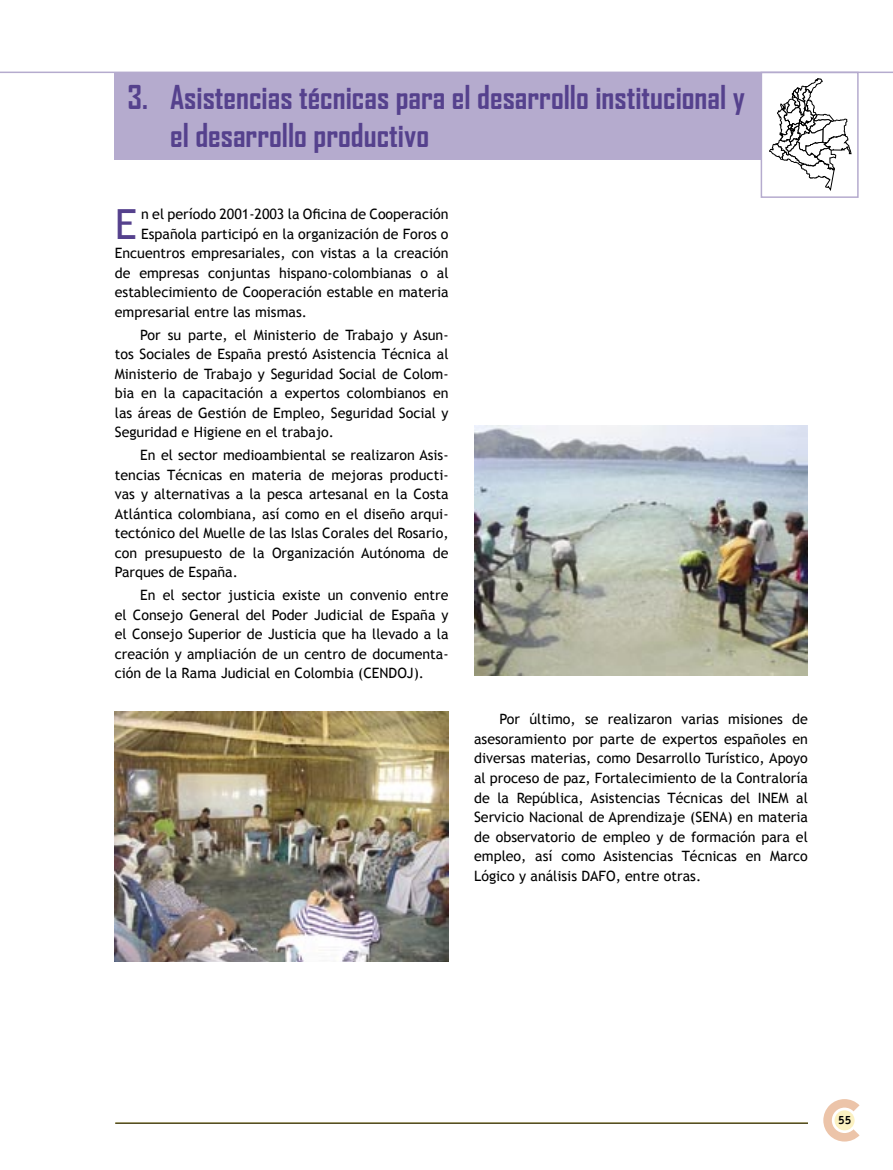
<style>
.page{position:relative;width:893px;height:1170px;background:#fff}
.page>*{position:absolute;margin:0;border:0;box-sizing:border-box;transform-origin:0 0}
.t1{font:41.55px "Trebuchet MS";color:#55418d}
.t2{font:700 31.5px/37.8px "Agency FB";color:#55418d}
.t3{font:14.25px/19.5px "Trebuchet MS";color:#000;text-align:justify}
.t4{font:700 12px "Officina Sans";color:#000}
</style>
<div class="page">
<svg style="left:823px;top:1099px;width:36px;height:42px"></svg>
<div style="left:834px;top:1110px;width:21px;height:20px;background:#fbf1c1;border-radius:50%"></div>
<hr style="left:115px;top:1122px;width:693px;height:1px;background:#000">
<div style="left:115px;top:72px;width:647px;height:88px;background:#b5abce"></div>
<div style="left:761px;top:72px;width:98px;height:126px;border:2px solid #b5abce"></div>
<img style="left:474px;top:425px;width:334px;height:250px">
<img style="left:115px;top:711px;width:333px;height:250px">
<hr style="left:0;top:72px;width:893px;height:1px;background:#b5abce">
<svg style="left:769px;top:78px;width:82px;height:113px"></svg>
<h2 class="t2" style="left:170px;top:78px;width:576px;text-indent:-43px">3. Asistencias técnicas para el desarrollo institucional y el desarrollo productivo</h2>
<h1 class="t1" style="left:115px;top:200px;width:24px">E</h1>
<p class="t3" style="left:141px;top:205px;width:309px">n el período 2001-2003 la Oficina de Cooperación</p>
<p class="t3" style="left:141px;top:224px;width:309px">Española participó en la organización de Foros o</p>
<p class="t3" style="left:115px;top:244px;width:335px">Encuentros empresariales, con vistas a la creación</p>
<p class="t3" style="left:115px;top:263px;width:335px">de empresas conjuntas hispano-colombianas o al</p>
<p class="t3" style="left:115px;top:283px;width:335px">establecimiento de Cooperación estable en materia</p>
<p class="t3" style="left:115px;top:302px;width:194px">empresarial entre las mismas.</p>
<p class="t3" style="left:115px;top:325px;width:335px;text-indent:26px">Por su parte, el Ministerio de Trabajo y Asun&shy;tos Sociales de España prestó Asistencia Técnica al Ministerio de Trabajo y Seguridad Social de Colom&shy;bia en la capacitación a expertos colombianos en las áreas de Gestión de Empleo, Seguridad Social y Seguridad e Higiene en el trabajo.</p>
<p class="t3" style="left:115px;top:445px;width:335px;text-indent:26px">En el sector medioambiental se realizaron Asis&shy;tencias Técnicas en materia de mejoras producti&shy;vas y alternativas a la pesca artesanal en la Costa Atlántica colombiana, así como en el diseño arqui&shy;tectónico del Muelle de las Islas Corales del Rosario, con presupuesto de la Organización Autónoma de Parques de España.</p>
<p class="t3" style="left:115px;top:585px;width:335px;text-indent:26px">En el sector justicia existe un convenio entre el Consejo General del Poder Judicial de España y el Consejo Superior de Justicia que ha llevado a la creación y ampliación de un centro de documenta&shy;ción de la Rama Judicial en Colombia (CENDOJ).</p>
<p class="t3" style="left:474px;top:709px;width:335px;text-indent:26px">Por último, se realizaron varias misiones de asesoramiento por parte de expertos españoles en diversas materias, como Desarrollo Turístico, Apoyo al proceso de paz, Fortalecimiento de la Contraloría de la República, Asistencias Técnicas del INEM al Servicio Nacional de Aprendizaje (SENA) en materia de observatorio de empleo y de formación para el empleo, así como Asistencias Técnicas en Marco Lógico y análisis DAFO, entre otras.</p>
<p class="t4" style="left:838px;top:1112px;width:15px">55</p>
</div>
